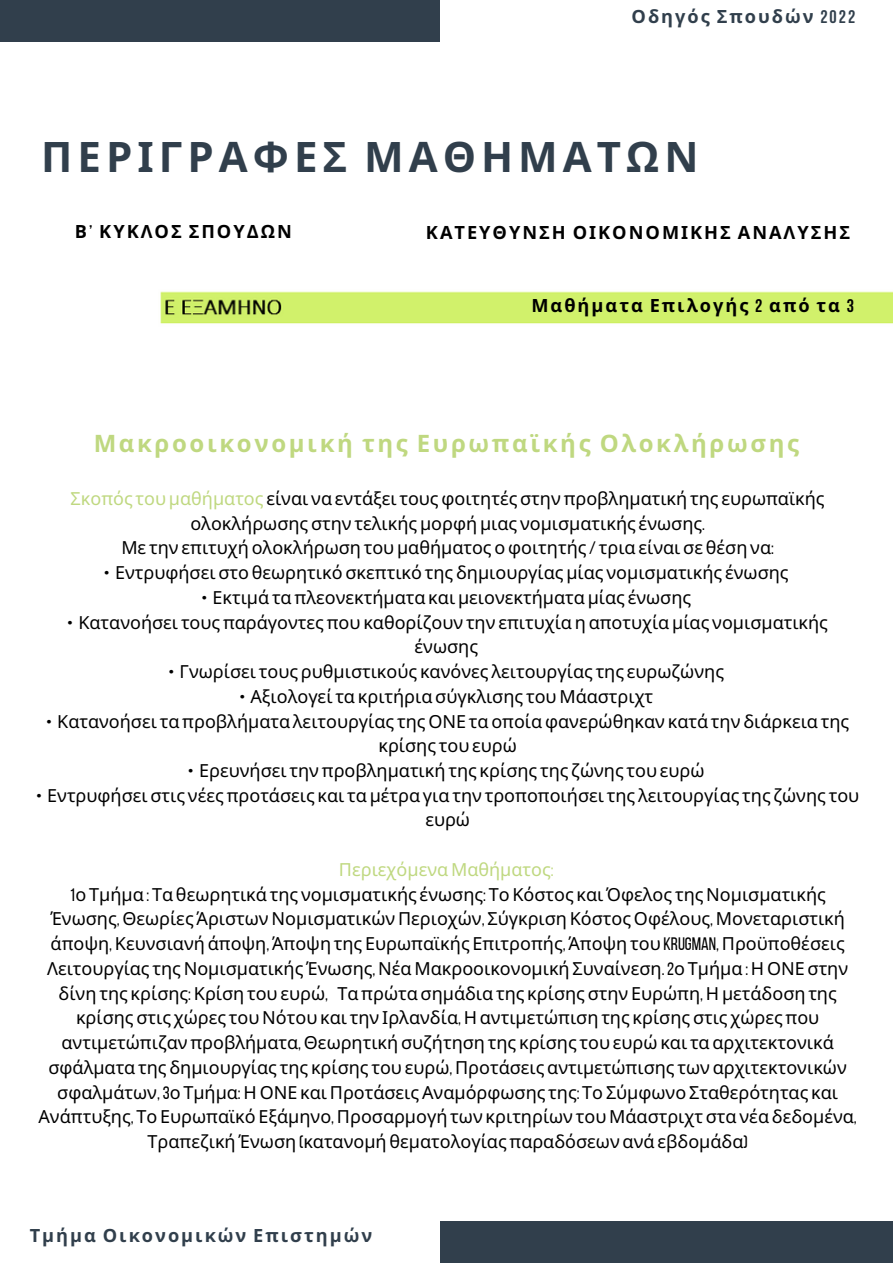
<style>
.page{position:relative;width:893px;height:1264px;background:#fff}
.page>*{position:absolute;margin:0;border:0;box-sizing:border-box;transform-origin:0 0}
.t1{font:700 42px "Noto Sans";letter-spacing:.12em;color:#313f4c}
.t2{font:700 24px "Noto Sans";letter-spacing:.11em;color:#bfd880}
.t3{font:700 18.15px "Noto Sans";letter-spacing:.11em;color:#000}
.t4{font:700 18.15px "Noto Sans";letter-spacing:.11em;color:#313f4c}
.t5{font:18px/24.8px "Noto Sans";color:#000;text-align:center}
.s1{font-family:"Bebas Neue"}
.s2{color:#bfd880}
.s3{font-family:"Bebas Neue";color:#bfd880}
</style>
<div class="page">
<div style="left:0;top:0;width:439px;height:42px;background:#313f4c"></div>
<div style="left:440px;top:1220px;width:452px;height:42px;background:#313f4c"></div>
<img style="left:160px;top:291px;width:732px;height:33px">
<p class="t4" style="left:631px;top:4px;width:225px">Οδηγός Σπουδών <span class="s1">2022</span></p>
<h1 class="t1" style="left:41px;top:127px;width:658px">ΠΕΡΙΓΡΑΦΕΣ ΜΑΘΗΜΑΤΩΝ</h1>
<p class="t3" style="left:75px;top:218px;width:218px">Β<span class="s1">’</span> ΚΥΚΛΟΣ ΣΠΟΥΔΩΝ</p>
<p class="t3" style="left:426px;top:220px;width:426px">ΚΑΤΕΥΘΥΝΣΗ ΟΙΚΟΝΟΜΙΚΗΣ ΑΝΑΛΥΣΗΣ</p>
<p class="t3" style="left:531px;top:293px;width:324px">Μαθήματα Επιλογής <span class="s1">2</span> από τα <span class="s1">3</span></p>
<h2 class="t2" style="left:94px;top:426px;width:706px">Μακροοικονομική της Ευρωπαϊκής Ολοκλήρωσης</h2>
<p class="t5" style="left:71px;top:485px;width:755px"><span class="s2">Σκοπός του μαθήματος</span> είναι να εντάξει τους φοιτητές στην προβληματική της ευρωπαϊκής ολοκλήρωσης στην τελικής μορφή μιας νομισματικής ένωσης<span class="s1">.<br></span>Με την επιτυχή ολοκλήρωση του μαθήματος ο φοιτητής <span class="s1">/</span> τρια είναι σε θέση να<span class="s1">:</span></p>
<p class="t5" style="left:104px;top:559px;width:686px"><span class="s1">•</span> Εντρυφήσει στο θεωρητικό σκεπτικό της δημιουργίας μίας νομισματικής ένωσης</p>
<p class="t5" style="left:201px;top:584px;width:491px"><span class="s1">•</span> Εκτιμά τα πλεονεκτήματα και μειονεκτήματα μίας ένωσης</p>
<p class="t5" style="left:67px;top:609px;width:762px"><span class="s1">•</span> Κατανοήσει τους παράγοντεςπου καθορίζουν την επιτυχία η αποτυχία μίας νομισματικής ένωσης</p>
<p class="t5" style="left:168px;top:658px;width:557px"><span class="s1">•</span> Γνωρίσει τους ρυθμιστικούς κανόνες λειτουργίας της ευρωζώνης</p>
<p class="t5" style="left:239px;top:683px;width:415px"><span class="s1">•</span> Αξιολογεί τα κριτήρια σύγκλισης του Μάαστριχτ</p>
<p class="t5" style="left:46px;top:708px;width:804px"><span class="s1">•</span> Κατανοήσει τα προβλήματα λειτουργίας της ΟΝΕ τα οποία φανερώθηκαν κατά την διάρκεια της κρίσης του ευρώ</p>
<p class="t5" style="left:188px;top:757px;width:518px"><span class="s1">•</span> Ερευνήσει την προβληματική της κρίσης της ζώνης του ευρώ</p>
<p class="t5" style="left:36px;top:782px;width:824px"><span class="s1">•</span> Εντρυφήσει στις νέες προτάσεις και τα μέτρα για την τροποποιήσει της λειτουργίας της ζώνης του ευρώ</p>
<p class="t5" style="left:38px;top:856px;width:819px"><span class="s2">Περιεχόμενα Μαθήματος</span><span class="s3">:<br></span><span class="s1">1</span>ο Τμήμα <span class="s1">:</span> Τα θεωρητικά της νομισματικής ένωσης<span class="s1">:</span> Το Κόστος και Όφελος της Νομισματικής Ένωσης<span class="s1">,</span>Θεωρίες Άριστων Νομισματικών Περιοχών<span class="s1">,</span> Σύγκριση ΚόστοςΟφέλους<span class="s1">,</span> Μονεταριστική άποψη<span class="s1">,</span> Κευνσιανή άποψη<span class="s1">,</span> Άποψη της Ευρωπαϊκής Επιτροπής<span class="s1">,</span>Άποψη του <span class="s1">KRUGMAN,</span> Προϋποθέσεις Λειτουργίας της Νομισματικής Ένωσης<span class="s1">,</span> Νέα Μακροοικονομική Συναίνεση<span class="s1">.2</span>ο Τμήμα <span class="s1">:</span> Η ΟΝΕ στην δίνη της κρίσης<span class="s1">:</span> Κρίση του ευρώ<span class="s1">,</span> Τα πρώτα σημάδια της κρίσης στην Ευρώπη<span class="s1">,</span> Η μετάδοση της κρίσης στις χώρες του Νότου και την Ιρλανδία<span class="s1">,</span> Η αντιμετώπιση της κρίσης στις χώρες που αντιμετώπιζαν προβλήματα<span class="s1">,</span> Θεωρητική συζήτηση της κρίσης του ευρώκαι τα αρχιτεκτονικά σφάλματα της δημιουργίας της κρίσης του ευρώ<span class="s1">,</span> Προτάσεις αντιμετώπισης των αρχιτεκτονικών σφαλμάτων<span class="s1">, 3</span>ο Τμήμα<span class="s1">:</span> Η ΟΝΕ και Προτάσεις Αναμόρφωσης της<span class="s1">:</span> Το Σύμφωνο Σταθερότητας και Ανάπτυξης<span class="s1">,</span> Το Ευρωπαϊκό Εξάμηνο<span class="s1">,</span> Προσαρμογή των κριτηρίων του Μάαστριχτ στα νέα δεδομένα<span class="s1">, </span>ΤραπεζικήΈνωση <span class="s1">(</span>κατανομή θεματολογίας παραδόσεων ανά εβδομάδα<span class="s1">)</span></p>
<p class="t4" style="left:30px;top:1222px;width:344px">Τμήμα Οικονομικών Επιστημών</p>
</div>
